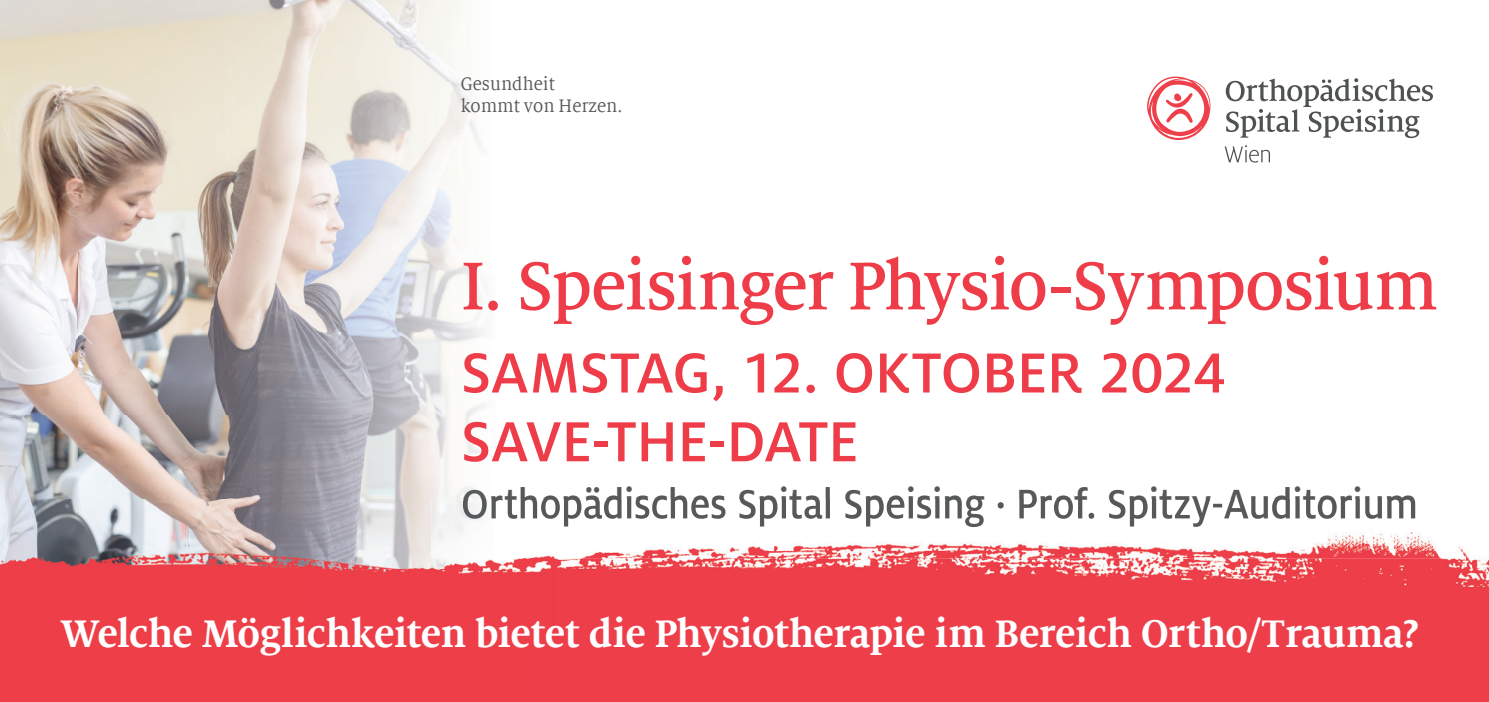
<style>
.page{position:relative;width:1489px;height:702px;background:#fff}
.page>*{position:absolute;margin:0;border:0;box-sizing:border-box;transform-origin:0 0}
.t1{font:500 75px "Milo Serif Offc Pro";letter-spacing:-.03em;color:#ee3d49;scale:.96 1}
.t2{font:500 62.5px/68.8px "Milo Offc Pro";letter-spacing:-.01em;color:#ee3d49}
.t3{font:500 45px "Milo Offc Pro";letter-spacing:-.01em;color:#57585a;scale:.93 1}
.t4{font:700 42.5px "Milo Serif Offc Pro";letter-spacing:-.015em;color:#fff;scale:.95 1}
.t5{font:20px/22.5px "Milo Serif Offc Pro";color:#57585a;scale:.95 1}
</style>
<div class="page">
<img style="left:0;top:0;width:480px;height:166px">
<img style="left:0;top:166px;width:453px;height:83px">
<img style="left:0;top:249px;width:431px;height:250px">
<img style="left:431px;top:225px;width:707px;height:333px">
<img style="left:463px;top:487px;width:398px;height:39px">
<img style="left:866px;top:487px;width:119px;height:12px">
<img style="left:1019px;top:487px;width:119px;height:12px">
<div style="left:525px;top:558px;width:613px;height:144px;background:#ee3e4a"></div>
<img style="left:1138px;top:499px;width:350px;height:203px">
<div style="left:0;top:640px;width:525px;height:62px;background:#ee3f49"></div>
<img style="left:0;top:499px;width:475px;height:141px">
<img style="left:474px;top:558px;width:79px;height:82px">
<img style="left:463px;top:499px;width:90px;height:27px">
<img style="left:866px;top:499px;width:119px;height:28px">
<img style="left:997px;top:502px;width:8px;height:16px">
<img style="left:1019px;top:499px;width:395px;height:28px">
<svg style="left:1147px;top:77px;width:63px;height:63px"></svg>
<svg style="left:1225px;top:78px;width:207px;height:60px"></svg>
<svg style="left:1224px;top:145px;width:45px;height:17px"></svg>
<p class="t5" style="left:461px;top:72px;width:171px">Gesundheit<br>kommt von Herzen.</p>
<h1 class="t1" style="left:461px;top:243px;width:1019px">I. Speisinger Physio-Symposium</h1>
<h2 class="t2" style="left:461px;top:339px;width:766px">SAMSTAG, 12. OKTOBER 2024<br>SAVE-THE-DATE</h2>
<p class="t3" style="left:461px;top:479px;width:1030px">Orthopädisches Spital Speising · Prof. Spitzy-Auditorium</p>
<p class="t4" style="left:60px;top:608px;width:1431px">Welche Möglichkeiten bietet die Physiotherapie im Bereich Ortho/Trauma?</p>
</div>
